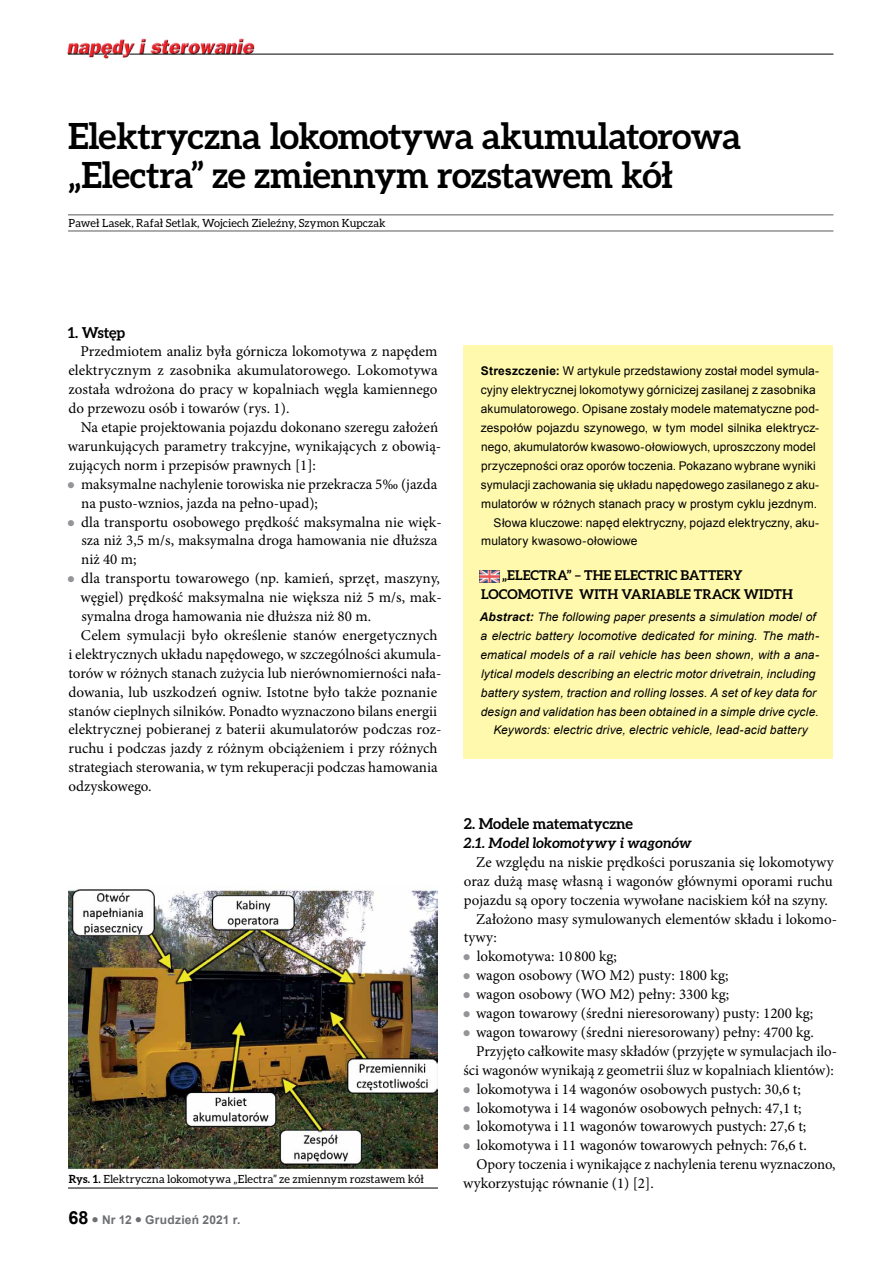
<style>
.page{position:relative;width:893px;height:1263px;background:#fff}
.page>*{position:absolute;margin:0;border:0;box-sizing:border-box;transform-origin:0 0}
.t1{font:700 36px/39px "Aleo";letter-spacing:-.01em;color:#000}
.t2{font:15px/18.9px "Minion Pro";color:#000;text-align:justify}
.t3{font:700 15px "Aleo";letter-spacing:-.01em;color:#000}
.t4{font:italic 700 14.25px "Aleo";color:#000}
.t5{font:700 13.5px/18.9px "Aleo";letter-spacing:.005em;color:#000}
.t6{font:12px "Arial";letter-spacing:.01em;color:#000}
.t7{font:italic 12px/18.9px "Arial";letter-spacing:.01em;color:#000;text-align:center}
.t8{font:700 12px "Arial";letter-spacing:.02em;color:#6d6e71}
.t9{font:11.25px "Aleo";letter-spacing:.005em;color:#000}
.s1{font-weight:700}
.s2{font-size:18px;color:#000}
</style>
<div class="page">
<img style="left:67px;top:38px;width:190px;height:21px">
<hr style="left:129px;top:54px;width:704px;height:1px;background:#000">
<svg style="left:68px;top:54px;width:55px;height:1px"></svg>
<hr style="left:68px;top:215px;width:765px;height:1px;background:#58595b">
<hr style="left:68px;top:231px;width:765px;height:1px;background:#58595b">
<div style="left:463px;top:345px;width:370px;height:414px;background:#fff9ae"></div>
<hr style="left:68px;top:1188px;width:370px;height:1px;background:#000">
<img style="left:68px;top:889px;width:370px;height:280px">
<img style="left:480px;top:570px;width:19px;height:12px">
<h1 class="t1" style="left:68px;top:115px;width:675px">Elektryczna lokomotywa akumulatorowa „Electra” ze zmiennym rozstawem kół</h1>
<p class="t9" style="left:69px;top:216px;width:319px">Paweł Lasek, Rafał Setlak, Wojciech Zieleźny, Szymon Kupczak</p>
<p class="t3" style="left:68px;top:323px;width:59px">1. Wstęp</p>
<p class="t2" style="left:68px;top:342px;width:371px;text-indent:12px">Przedmiotem analiz była górnicza lokomotywa z napędem elektrycznym z zasobnika akumulatorowego. Lokomotywa została wdrożona do pracy w kopalniach węgla kamiennego do przewozu osób i towarów (rys. 1).</p>
<p class="t2" style="left:68px;top:418px;width:375px;text-align:left;text-indent:13px">Na etapie projektowania pojazdu dokonano szeregu założeń warunkujących parametry trakcyjne, wynikających z obowią&shy;zujących norm i przepisów prawnych [1]:</p>
<p class="t2" style="left:81px;top:475px;width:358px">maksymalne nachylenie torowiska nie przekracza 5‰ (jazda</p>
<p class="t2" style="left:81px;top:493px;width:238px">na pusto-wznios, jazda na pełno-upad);</p>
<p class="t2" style="left:81px;top:512px;width:362px">dla transportu osobowego prędkość maksymalna nie więk-</p>
<p class="t2" style="left:81px;top:531px;width:358px">sza niż 3,5 m/s, maksymalna droga hamowania nie dłuższa</p>
<p class="t2" style="left:81px;top:550px;width:57px">niż 40 m;</p>
<p class="t2" style="left:81px;top:569px;width:360px">dla transportu towarowego (np. kamień, sprzęt, maszyny,</p>
<p class="t2" style="left:81px;top:588px;width:363px">węgiel) prędkość maksymalna nie większa niż 5 m/s, mak-</p>
<p class="t2" style="left:81px;top:607px;width:291px">symalna droga hamowania nie dłuższa niż 80 m.</p>
<p class="t2" style="left:81px;top:626px;width:358px">Celem symulacji było określenie stanów energetycznych</p>
<p class="t2" style="left:68px;top:645px;width:375px">i elektrycznych układu napędowego, w szczególności akumula-</p>
<p class="t2" style="left:68px;top:664px;width:375px">torów w różnych stanach zużycia lub nierównomierności nała-</p>
<p class="t2" style="left:68px;top:682px;width:370px">dowania, lub uszkodzeń ogniw. Istotne było także poznanie</p>
<p class="t2" style="left:69px;top:701px;width:370px">stanów cieplnych silników. Ponadto wyznaczono bilans energii</p>
<p class="t2" style="left:68px;top:720px;width:374px">elektrycznej pobieranej z baterii akumulatorów podczas roz-</p>
<p class="t2" style="left:68px;top:739px;width:371px">ruchu i podczas jazdy z różnym obciążeniem i przy różnych</p>
<p class="t2" style="left:69px;top:758px;width:371px">strategiach sterowania, w tym rekuperacji podczas hamowania</p>
<p class="t2" style="left:68px;top:777px;width:85px">odzyskowego.</p>
<p class="t9" style="left:69px;top:1172px;width:357px"><span class="s1">Rys. 1.</span> Elektryczna lokomotywa „Electra” ze zmiennym rozstawem kół</p>
<p class="t8" style="left:68px;top:1212px;width:173px"><span class="s2">68</span> ● Nr 12 ● Grudzień 2021 r.</p>
<p class="t6" style="left:481px;top:363px;width:340px"><span class="s1">Streszczenie:</span> W artykule przedstawiony został model symula-</p>
<p class="t6" style="left:481px;top:382px;width:336px">cyjny elektrycznej lokomotywy górnicizej zasilanej z zasobnika</p>
<p class="t6" style="left:481px;top:401px;width:340px">akumulatorowego. Opisane zostały modele matematyczne pod-</p>
<p class="t6" style="left:481px;top:420px;width:340px">zespołów pojazdu szynowego, w tym model silnika elektrycz-</p>
<p class="t6" style="left:481px;top:439px;width:336px">nego, akumulatorów kwasowo-ołowiowych, uproszczony model</p>
<p class="t6" style="left:481px;top:458px;width:336px">przyczepności oraz oporów toczenia. Pokazano wybrane wyniki</p>
<p class="t6" style="left:481px;top:477px;width:340px">symulacji zachowania się układu napędowego zasilanego z aku-</p>
<p class="t6" style="left:481px;top:496px;width:337px">mulatorów w różnych stanach pracy w prostym cyklu jezdnym.</p>
<p class="t6" style="left:494px;top:514px;width:327px">Słowa kluczowe: napęd elektryczny, pojazd elektryczny, aku-</p>
<p class="t6" style="left:481px;top:533px;width:158px">mulatory kwasowo-ołowiowe</p>
<p class="t5" style="left:481px;top:566px;width:313px;text-indent:21px">„ELECTRA” – THE ELECTRIC BATTERY<br>LOCOMOTIVE WITH VARIABLE TRACK WIDTH</p>
<p class="t7" style="left:480px;top:608px;width:341px"><span class="s1">Abstract:</span> The following paper presents a simulation model of a electric battery locomotive dedicated for mining. The math&shy;ematical models of a rail vehicle has been shown, with a ana&shy;lytical models describing an electric motor drivetrain, including battery system, traction and rolling losses. A set of key data for design and validation has been obtained in a simple drive cycle.<br>Keywords: electric drive, electric vehicle, lead-acid battery</p>
<p class="t3" style="left:464px;top:815px;width:171px">2. Modele matematyczne</p>
<p class="t4" style="left:463px;top:834px;width:231px">2.1. Model lokomotywy i wagonów</p>
<p class="t2" style="left:476px;top:853px;width:359px">Ze względu na niskie prędkości poruszania się lokomotywy</p>
<p class="t2" style="left:464px;top:871px;width:370px">oraz dużą masę własną i wagonów głównymi oporami ruchu</p>
<p class="t2" style="left:464px;top:890px;width:366px">pojazdu są opory toczenia wywołane naciskiem kół na szyny.</p>
<p class="t2" style="left:476px;top:909px;width:362px">Założono masy symulowanych elementów składu i lokomo-</p>
<p class="t2" style="left:464px;top:928px;width:34px">tywy:</p>
<p class="t2" style="left:477px;top:947px;width:142px">lokomotywa: 10 800 kg;</p>
<p class="t2" style="left:476px;top:966px;width:254px">wagon osobowy (WO M2) pusty: 1800 kg;</p>
<p class="t2" style="left:476px;top:985px;width:255px">wagon osobowy (WO M2) pełny: 3300 kg;</p>
<p class="t2" style="left:476px;top:1004px;width:339px">wagon towarowy (średni nieresorowany) pusty: 1200 kg;</p>
<p class="t2" style="left:476px;top:1023px;width:339px">wagon towarowy (średni nieresorowany) pełny: 4700 kg.</p>
<p class="t2" style="left:476px;top:1042px;width:362px">Przyjęto całkowite masy składów (przyjęte w symulacjach ilo-</p>
<p class="t2" style="left:463px;top:1060px;width:372px">ści wagonów wynikają z geometrii śluz w kopalniach klientów):</p>
<p class="t2" style="left:477px;top:1079px;width:326px">lokomotywa i 14 wagonów osobowych pustych: 30,6 t;</p>
<p class="t2" style="left:477px;top:1098px;width:326px">lokomotywa i 14 wagonów osobowych pełnych: 47,1 t;</p>
<p class="t2" style="left:477px;top:1117px;width:331px">lokomotywa i 11 wagonów towarowych pustych: 27,6 t;</p>
<p class="t2" style="left:477px;top:1136px;width:332px">lokomotywa i 11 wagonów towarowych pełnych: 76,6 t.</p>
<p class="t2" style="left:476px;top:1155px;width:361px">Opory toczenia i wynikające z nachylenia terenu wyznaczono,</p>
<p class="t2" style="left:463px;top:1174px;width:192px">wykorzystując równanie (1) [2].</p>
</div>
